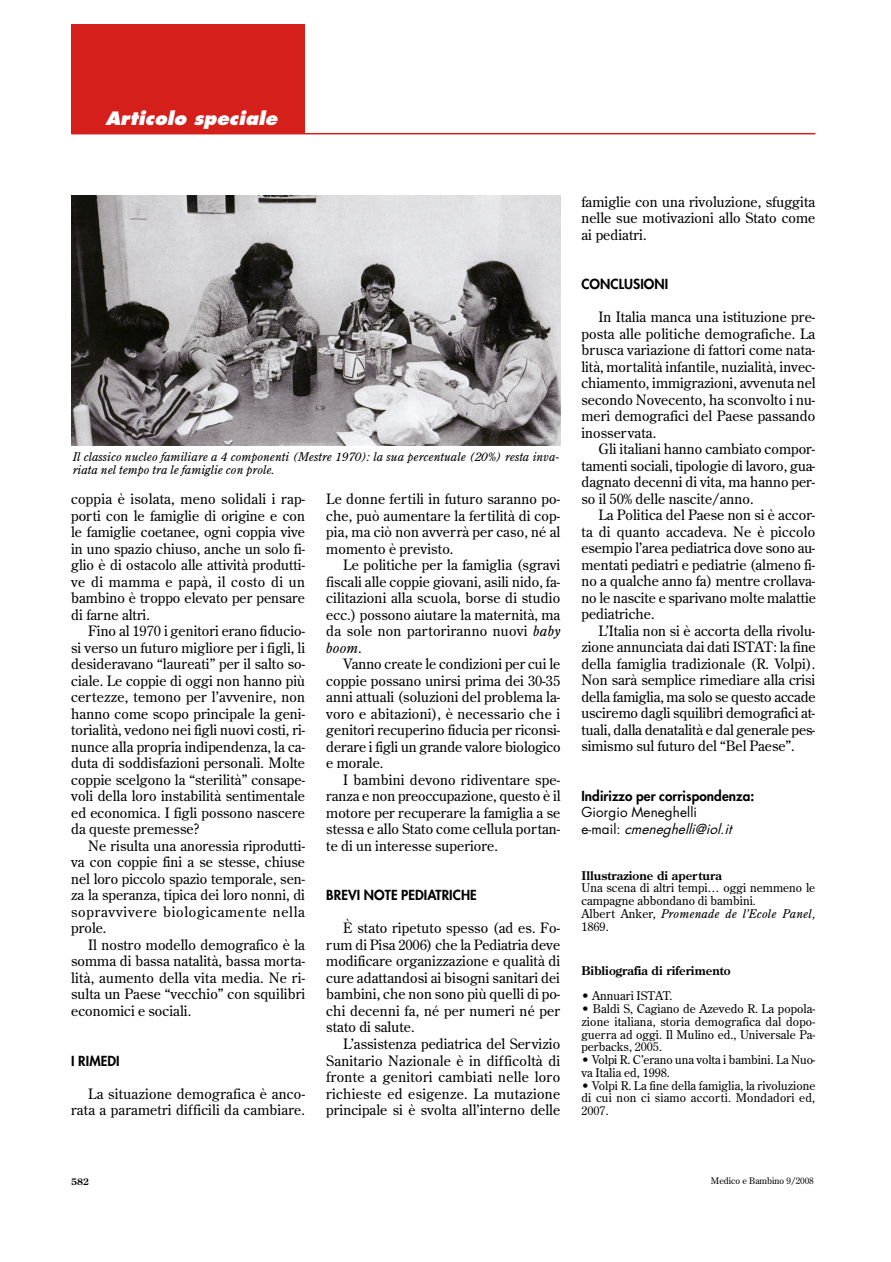
<style>
.page{position:relative;width:891px;height:1262px;background:#fff}
.page>*{position:absolute;margin:0;border:0;box-sizing:border-box;transform-origin:0 0}
.t1{font:italic 800 18px "Futura";color:#fff}
.t2{font:14.25px/16.5px "Century Old Style";letter-spacing:.005em;color:#000;text-align:justify}
.t3{font:800 13.5px "Futura";letter-spacing:.005em;color:#000}
.t4{font:13.5px/16.5px "Futura";letter-spacing:.005em;color:#000}
.t5{font:12px/12.8px "Century Old Style";letter-spacing:.005em;color:#000}
.t6{font:italic 12px/13.5px "Century Old Style";letter-spacing:.005em;color:#000}
.t7{font:700 12px "Century Old Style";letter-spacing:.005em;color:#000}
.t8{font:9px "Century Old Style";color:#000}
.t9{font:700 9px "Century Old Style";color:#000}
.s1{font-style:italic}
</style>
<div class="page">
<div style="left:71px;top:24px;width:234px;height:110px;background:#d51f1b"></div>
<hr style="left:71px;top:133px;width:744px;height:1px;background:#d51f1b">
<img style="left:71px;top:196px;width:489px;height:249px">
<p class="t1" style="left:105px;top:111px;width:174px">Articolo speciale</p>
<p class="t6" style="left:73px;top:450px;width:488px">Il classico nucleo familiare a 4 componenti (Mestre 1970): la sua percentuale (20%) resta inva&shy;riata nel tempo tra le famiglie con prole.</p>
<p class="t2" style="left:71px;top:492px;width:235px">coppia è isolata, meno solidali i rap&shy;porti con le famiglie di origine e con le famiglie coetanee, ogni coppia vive in uno spazio chiuso, anche un solo fi&shy;glio è di ostacolo alle attività produtti&shy;ve di mamma e papà, il costo di un bambino è troppo elevato per pensare di farne altri.</p>
<p class="t2" style="left:71px;top:624px;width:236px;text-indent:17px">Fino al 1970 i genitori erano fiducio&shy;si verso un futuro migliore per i figli, li desideravano “laureati” per il salto so&shy;ciale. Le coppie di oggi non hanno più certezze, temono per l’avvenire, non hanno come scopo principale la geni&shy;torialità, vedono nei figli nuovi costi, ri&shy;nunce alla propria indipendenza, la ca&shy;duta di soddisfazioni personali. Molte coppie scelgono la “sterilità” consape&shy;voli della loro instabilità sentimentale ed economica. I figli possono nascere da queste premesse?</p>
<p class="t2" style="left:71px;top:838px;width:235px;text-indent:17px">Ne risulta una anoressia riprodutti&shy;va con coppie fini a se stesse, chiuse nel loro piccolo spazio temporale, sen&shy;za la speranza, tipica dei loro nonni, di sopravvivere biologicamente nella prole.</p>
<p class="t2" style="left:71px;top:937px;width:235px;text-indent:17px">Il nostro modello demografico è la somma di bassa natalità, bassa morta&shy;lità, aumento della vita media. Ne ri&shy;sulta un Paese “vecchio” con squilibri economici e sociali.</p>
<p class="t3" style="left:71px;top:1054px;width:50px">I RIMEDI</p>
<p class="t2" style="left:71px;top:1086px;width:235px;text-align:right">La situazione demografica è anco&shy;rata a parametri difficili da cambiare.</p>
<p class="t2" style="left:326px;top:492px;width:236px">Le donne fertili in futuro saranno po&shy;che, può aumentare la fertilità di cop&shy;pia, ma ciò non avverrà per caso, né al momento è previsto.</p>
<p class="t2" style="left:326px;top:558px;width:236px;text-indent:17px">Le politiche per la famiglia (sgravi fiscali alle coppie giovani, asili nido, fa&shy;cilitazioni alla scuola, borse di studio ecc.) possono aiutare la maternità, ma da sole non partoriranno nuovi <span class="s1">baby boom</span>.</p>
<p class="t2" style="left:326px;top:657px;width:236px;text-indent:17px">Vanno create le condizioni per cui le coppie possano unirsi prima dei 30-35 anni attuali (soluzioni del problema la&shy;voro e abitazioni), è necessario che i genitori recuperino fiducia per riconsi&shy;derare i figli un grande valore biologico e morale.</p>
<p class="t2" style="left:326px;top:772px;width:236px;text-indent:17px">I bambini devono ridiventare spe&shy;ranza e non preoccupazione, questo è il motore per recuperare la famiglia a se stessa e allo Stato come cellula portan&shy;te di un interesse superiore.</p>
<p class="t3" style="left:326px;top:889px;width:152px">BREVI NOTE PEDIATRICHE</p>
<p class="t2" style="left:326px;top:921px;width:235px;text-indent:17px">È stato ripetuto spesso (ad es. Fo&shy;rum di Pisa 2006) che la Pediatria deve modificare organizzazione e qualità di cure adattandosi ai bisogni sanitari dei bambini, che non sono più quelli di po&shy;chi decenni fa, né per numeri né per stato di salute.</p>
<p class="t2" style="left:326px;top:1036px;width:235px;text-indent:17px">L’assistenza pediatrica del Servizio Sanitario Nazionale è in difficoltà di fronte a genitori cambiati nelle loro richieste ed esigenze. La mutazione principale si è svolta all’interno delle</p>
<p class="t2" style="left:581px;top:194px;width:235px">famiglie con una rivoluzione, sfuggita nelle sue motivazioni allo Stato come ai pediatri.</p>
<p class="t3" style="left:581px;top:278px;width:88px">CONCLUSIONI</p>
<p class="t2" style="left:581px;top:310px;width:236px;text-indent:17px">In Italia manca una istituzione pre&shy;posta alle politiche demografiche. La brusca variazione di fattori come nata&shy;lità, mortalità infantile, nuzialità, invec&shy;chiamento, immigrazioni, avvenuta nel secondo Novecento, ha sconvolto i nu&shy;meri demografici del Paese passando inosservata.</p>
<p class="t2" style="left:581px;top:442px;width:235px;text-indent:17px">Gli italiani hanno cambiato compor&shy;tamenti sociali, tipologie di lavoro, gua&shy;dagnato decenni di vita, ma hanno per&shy;so il 50% delle nascite/anno.</p>
<p class="t2" style="left:581px;top:508px;width:236px;text-indent:17px">La Politica del Paese non si è accor&shy;ta di quanto accadeva. Ne è piccolo esempio l’area pediatrica dove sono au&shy;mentati pediatri e pediatrie (almeno fi&shy;no a qualche anno fa) mentre crollava&shy;no le nascite e sparivano molte malattie pediatriche.</p>
<p class="t2" style="left:581px;top:623px;width:236px;text-indent:17px">L’Italia non si è accorta della rivolu&shy;zione annunciata dai dati ISTAT: la fine della famiglia tradizionale (R. Volpi).<br>Non sarà semplice rimediare alla crisi della famiglia, ma solo se questo accade usciremo dagli squilibri demografici at&shy;tuali, dalla denatalità e dal generale pes&shy;simismo sul futuro del “Bel Paese”.</p>
<p class="t3" style="left:581px;top:789px;width:174px">Indirizzo per corrispondenza:</p>
<p class="t4" style="left:581px;top:805px;width:155px">Giorgio Meneghelli<br>e - m a i l : <span class="s1">cmeneghelli@iol.it</span></p>
<p class="t7" style="left:581px;top:870px;width:142px">Illustrazione di apertura</p>
<p class="t5" style="left:581px;top:882px;width:235px">Una scena di altri tempi… oggi nemmeno le campagne abbondano di bambini.<br>Albert Anker, <span class="s1">Promenade de l’Ecole Panel,<br></span>1869.</p>
<p class="t7" style="left:581px;top:965px;width:151px">Bibliografia di riferimento</p>
<p class="t5" style="left:581px;top:990px;width:93px">• Annuari ISTAT.</p>
<p class="t5" style="left:581px;top:1003px;width:235px;text-align:justify">• Baldi S, Cagiano de Azevedo R. La popola&shy;zione italiana, storia demografica dal dopo&shy;guerra ad oggi. Il Mulino ed., Universale Pa&shy;perbacks, 2005.</p>
<p class="t5" style="left:581px;top:1054px;width:235px">• Volpi R. C’erano una volta i bambini. La Nuo&shy;va Italia ed, 1998.</p>
<p class="t5" style="left:581px;top:1079px;width:236px;text-align:justify">• Volpi R. La fine della famiglia, la rivoluzione di cui non ci siamo accorti. Mondadori ed, 2007.</p>
<p class="t9" style="left:71px;top:1178px;width:19px">582</p>
<p class="t8" style="left:711px;top:1176px;width:104px">Medico e Bambino 9/2008</p>
</div>
